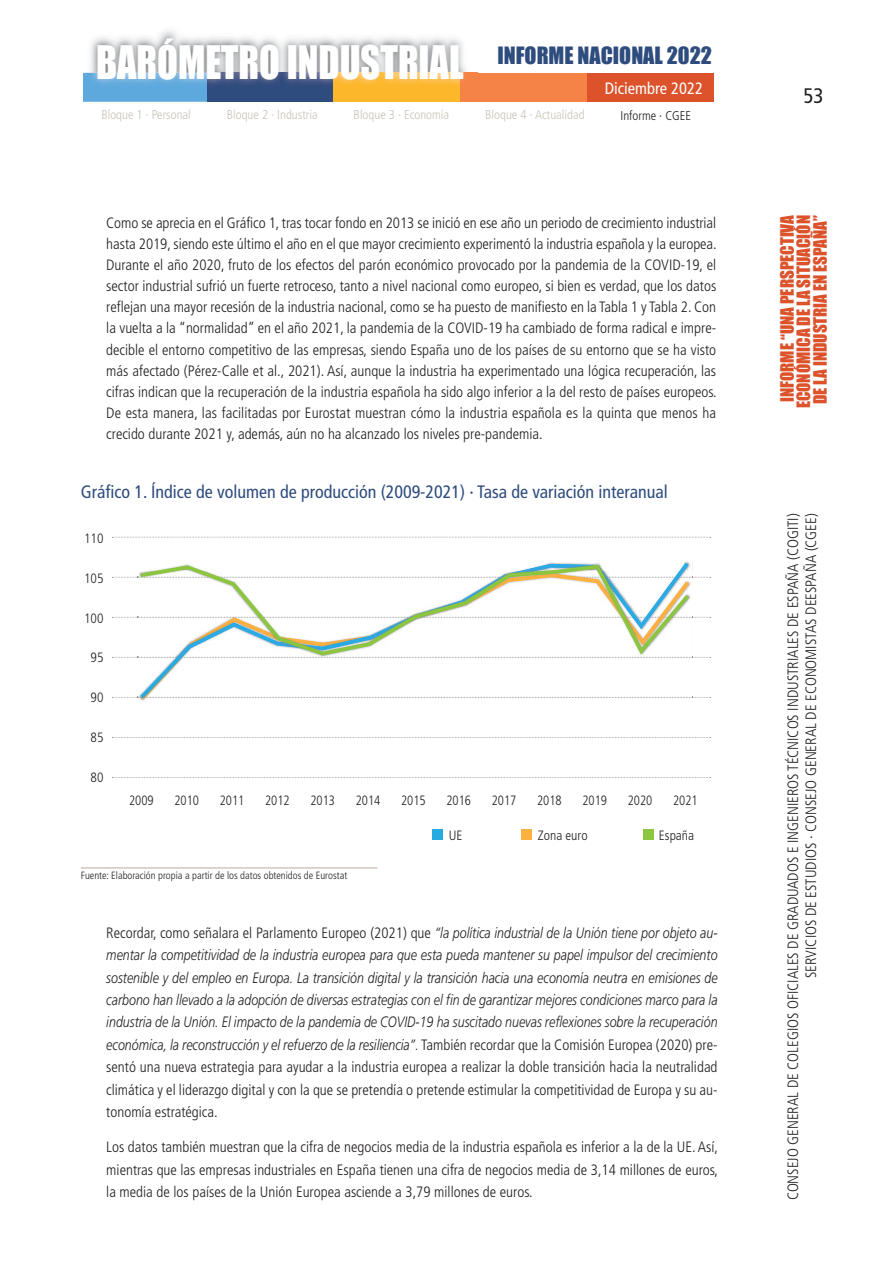
<style>
.page{position:relative;width:893px;height:1263px;background:#fff}
.page>*{position:absolute;margin:0;border:0;box-sizing:border-box;transform-origin:0 0}
.t1{font:42.75px "Impact";color:#fff;scale:.89 1}
.t2{font:22.05px "Impact";color:#2e4c7d}
.t3{font:condensed 21px "Frutiger";color:#231f20}
.t4{font:condensed 18px "Frutiger";color:#2e4c7d}
.t5{font:17.1px/16.5px "Impact";color:#db522b;text-align:center}
.t6{font:condensed 16.5px "Frutiger";color:#fff}
.t7{font:300 condensed 15px/21.1px "Frutiger";color:#231f20;text-align:justify}
.t8{font:italic 300 15px/22.5px "Frutiger";color:#231f20;text-align:justify;scale:.83 1}
.t9{font:300 condensed 13.5px "Frutiger";color:#231f20;scale:.95 1}
.t10{font:300 condensed 13.5px "Frutiger";color:#231f20}
.t11{font:300 condensed 12.75px "Frutiger";color:#cac2b8}
.t12{font:300 condensed 12.75px "Frutiger";color:#231f20}
.t13{font:300 condensed 10.5px "Frutiger";color:#231f20}
.s1{font-style:normal;font-stretch:condensed}
</style>
<div class="page">
<div style="left:460px;top:73px;width:127px;height:29px;background:#f58345"></div>
<div style="left:587px;top:73px;width:127px;height:29px;background:#db522b"></div>
<img style="left:84px;top:30px;width:393px;height:43px">
<img style="left:84px;top:73px;width:123px;height:29px">
<img style="left:207px;top:73px;width:257px;height:29px">
<svg style="left:112px;top:537px;width:599px;height:1px"></svg>
<svg style="left:112px;top:737px;width:599px;height:1px"></svg>
<div style="left:432px;top:829px;width:11px;height:11px;background:#25aae1"></div>
<div style="left:521px;top:829px;width:11px;height:11px;background:#fbb03f"></div>
<div style="left:643px;top:829px;width:11px;height:11px;background:#8cc63f"></div>
<svg style="left:112px;top:777px;width:599px;height:1px"></svg>
<svg style="left:112px;top:697px;width:599px;height:1px"></svg>
<svg style="left:140px;top:659px;width:549px;height:39px"></svg>
<svg style="left:112px;top:577px;width:599px;height:1px"></svg>
<svg style="left:112px;top:657px;width:599px;height:1px"></svg>
<img style="left:138px;top:657px;width:38px;height:1px">
<svg style="left:112px;top:617px;width:599px;height:1px"></svg>
<img style="left:176px;top:563px;width:513px;height:96px">
<svg style="left:141px;top:565px;width:548px;height:90px"></svg>
<hr style="left:81px;top:868px;width:296px;height:1px;background:#b4aba2">
<h1 class="t1" style="left:96px;top:39px;width:414px">BARÓMETRO INDUSTRIAL</h1>
<p class="t11" style="left:101px;top:109px;width:91px">Bloque 1 · Personal</p>
<p class="t11" style="left:227px;top:109px;width:92px">Bloque 2 · Industria</p>
<p class="t11" style="left:354px;top:109px;width:97px">Bloque 3 · Economía</p>
<p class="t11" style="left:485px;top:109px;width:101px">Bloque 4 · Actualidad</p>
<p class="t12" style="left:620px;top:110px;width:72px">Informe · CGEE</p>
<h2 class="t2" style="left:497px;top:43px;width:216px">INFORME NACIONAL 2022</h2>
<p class="t6" style="left:605px;top:82px;width:100px">Diciembre 2022</p>
<p class="t7" style="left:106px;top:214px;width:612px">Como se aprecia en el Gráfico 1, tras tocar fondo en 2013 se inició en ese año un periodo de crecimiento industrial hasta 2019, siendo este último el año en el que mayor crecimiento experimentó la industria española y la europea.<br>Durante el año 2020, fruto de los efectos del parón económico provocado por la pandemia de la COVID-19, el sector industrial sufrió un fuerte retroceso, tanto a nivel nacional como europeo, si bien es verdad, que los datos reflejan una mayor recesión de la industria nacional, como se ha puesto de manifiesto en la Tabla 1 y Tabla 2. Con la vuelta a la “normalidad” en el año 2021, la pandemia de la COVID-19 ha cambiado de forma radical e impre&shy;decible el entorno competitivo de las empresas, siendo España uno de los países de su entorno que se ha visto más afectado (Pérez-Calle et al., 2021). Así, aunque la industria ha experimentado una lógica recuperación, las cifras indican que la recuperación de la industria española ha sido algo inferior a la del resto de países europeos.<br>De esta manera, las facilitadas por Eurostat muestran cómo la industria española es la quinta que menos ha crecido durante 2021 y, además, aún no ha alcanzado los niveles pre-pandemia.</p>
<p class="t4" style="left:81px;top:485px;width:588px">Gráfico 1. Índice de volumen de producción (2009-2021) · Tasa de variación interanual</p>
<p class="t10" style="left:84px;top:533px;width:21px">110</p>
<p class="t10" style="left:84px;top:573px;width:21px">105</p>
<p class="t10" style="left:84px;top:613px;width:21px">100</p>
<p class="t10" style="left:91px;top:652px;width:14px">95</p>
<p class="t10" style="left:91px;top:692px;width:14px">90</p>
<p class="t10" style="left:91px;top:732px;width:14px">85</p>
<p class="t10" style="left:91px;top:772px;width:14px">80</p>
<p class="t9" style="left:129px;top:795px;width:27px">2009</p>
<p class="t9" style="left:174px;top:795px;width:27px">2010</p>
<p class="t9" style="left:356px;top:795px;width:27px">2014</p>
<p class="t9" style="left:220px;top:795px;width:27px">2011</p>
<p class="t9" style="left:265px;top:795px;width:27px">2012</p>
<p class="t9" style="left:310px;top:795px;width:27px">2013</p>
<p class="t9" style="left:401px;top:795px;width:27px">2015</p>
<p class="t9" style="left:446px;top:795px;width:27px">2016</p>
<p class="t9" style="left:492px;top:795px;width:27px">2017</p>
<p class="t9" style="left:537px;top:795px;width:27px">2018</p>
<p class="t9" style="left:582px;top:795px;width:27px">2019</p>
<p class="t9" style="left:628px;top:795px;width:27px">2020</p>
<p class="t9" style="left:673px;top:795px;width:27px">2021</p>
<p class="t10" style="left:449px;top:830px;width:15px">UE</p>
<p class="t10" style="left:538px;top:830px;width:51px">Zona euro</p>
<p class="t10" style="left:659px;top:830px;width:37px">España</p>
<p class="t13" style="left:81px;top:871px;width:268px">Fuente: Elaboración propia a partir de los datos obtenidos de Eurostat</p>
<p class="t8" style="left:106px;top:922px;width:738px"><span class="s1">Recordar, como señalara el Parlamento Europeo (2021) que</span> “la política industrial de la Unión tiene por objeto au&shy;mentar la competitividad de la industria europea para que esta pueda mantener su papel impulsor del crecimiento sostenible y del empleo en Europa. La transición digital y la transición hacia una economía neutra en emisiones de carbono han llevado a la adopción de diversas estrategias con el fin de garantizar mejores condiciones marco para la industria de la Unión. El impacto de la pandemia de COVID-19 ha suscitado nuevas reflexiones sobre la recuperación económica, la reconstrucción y el refuerzo de la resiliencia”. <span class="s1">También recordar que la Comisión Europea (2020) pre&shy;sentó una nueva estrategia para ayudar a la industria europea a realizar la doble transición hacia la neutralidad climática y el liderazgo digital y con la que se pretendía o pretende estimular la competitividad de Europa y su au&shy;tonomía estratégica.</span></p>
<p class="t7" style="left:106px;top:1137px;width:613px;line-height:22.5px">Los datos también muestran que la cifra de negocios media de la industria española es inferior a la de la UE. Así, mientras que las empresas industriales en España tienen una cifra de negocios media de 3,14 millones de euros, la media de los países de la Unión Europea asciende a 3,79 millones de euros.</p>
<h3 class="t3" style="left:803px;top:88px;width:22px">53</h3>
<p class="t5" style="left:779px;top:408px;width:195px;rotate:-90deg">INFORME “UNA PERSPECTIVA<br>ECONÓMICA DE LA SITUACIÓN<br>DE LA INDUSTRIA EN ESPAÑA”</p>
<p class="t7" style="left:785px;top:1200px;width:689px;line-height:18px;text-align:right;rotate:-90deg">CONSEJO GENERAL DE COLEGIOS OFICIALES DE GRADUADOS E INGENIEROS TÉCNICOS INDUSTRIALES DE ESPAÑA (COGITI)<br>SERVICIOS DE ESTUDIOS · CONSEJO GENERAL DE ECONOMISTAS DEESPAÑA (CGEE)</p>
</div>
